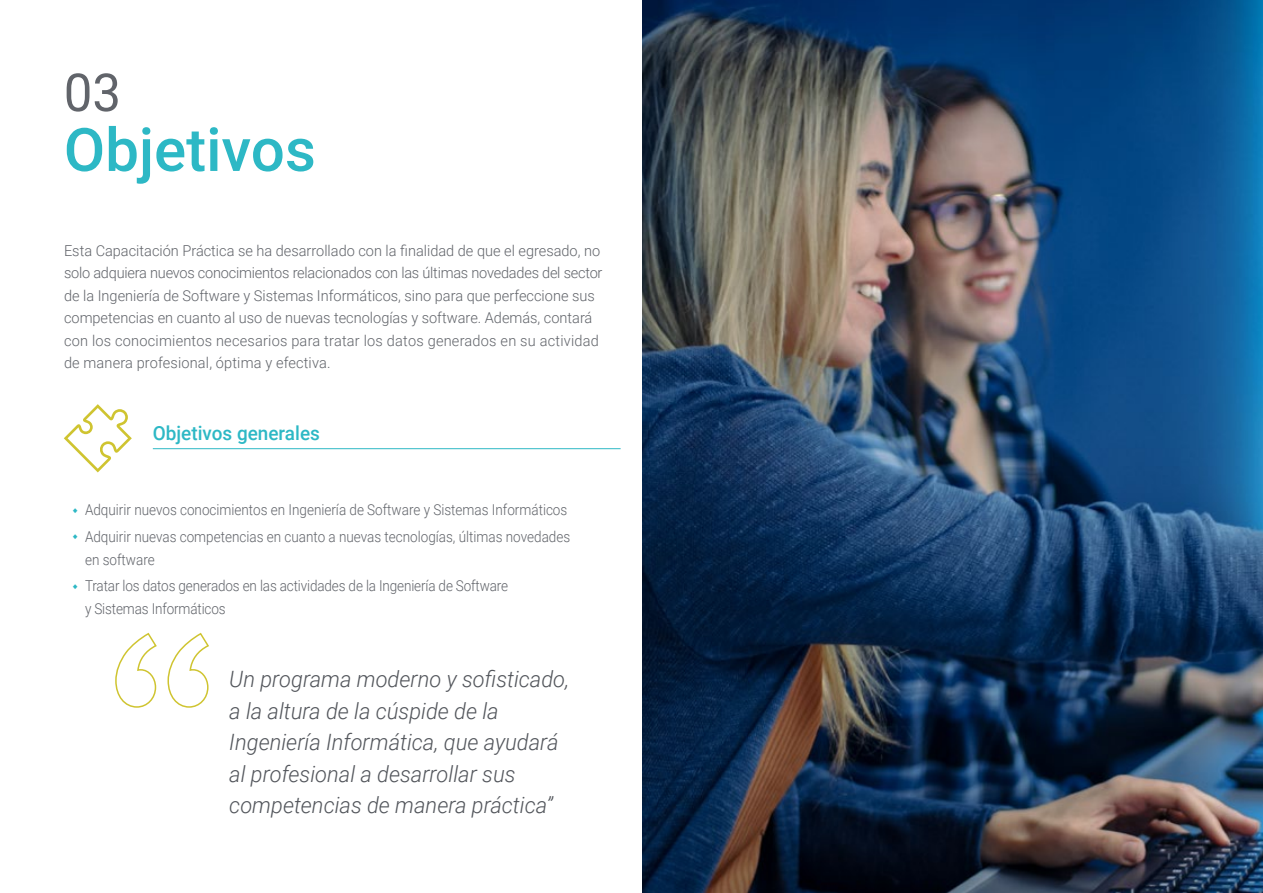
<style>
.page{position:relative;width:1263px;height:893px;background:#fff}
.page>*{position:absolute;margin:0;border:0;box-sizing:border-box;transform-origin:0 0}
.t1{font:500 60px "Roboto";color:#2db8c5}
.t2{font:52.5px "Roboto";color:#61646a}
.t3{font:italic 300 22.5px/31.5px "Roboto";color:#52555b}
.t4{font:500 19.5px "Roboto";color:#2db8c5}
.t5{font:300 15px/22.5px "Roboto";color:#61646a}
.t6{font:300 15px/26.7px "Roboto";color:#61646a;scale:.9 1}
</style>
<div class="page">
<img style="left:642px;top:0;width:621px;height:893px">
<hr style="left:153px;top:448px;width:468px;height:1px;background:#2db8c5">
<svg style="left:64px;top:404px;width:68px;height:68px"></svg>
<svg style="left:115px;top:632px;width:94px;height:76px"></svg>
<h2 class="t2" style="left:64px;top:56px;width:59px">03</h2>
<h1 class="t1" style="left:64px;top:108px;width:254px">Objetivos</h1>
<p class="t5" style="left:64px;top:239px;width:540px">Esta Capacitación Práctica se ha desarrollado con la finalidad de que el egresado, no solo adquiera nuevos conocimientos relacionados con las últimas novedades del sector de la Ingeniería de Software y Sistemas Informáticos, sino para que perfeccione sus competencias en cuanto al uso de nuevas tecnologías y software. Además, contará con los conocimientos necesarios para tratar los datos generados en su actividad de manera profesional, óptima y efectiva.</p>
<h3 class="t4" style="left:153px;top:420px;width:169px">Objetivos generales</h3>
<p class="t6" style="left:85px;top:496px;width:541px">Adquirir nuevos conocimientos en Ingeniería de Software y Sistemas Informáticos<br>Adquirir nuevas competencias en cuanto a nuevas tecnologías, últimas novedades</p>
<p class="t6" style="left:85px;top:545px;width:472px">en software<br>Tratar los datos generados en las actividades de la Ingeniería de Software</p>
<p class="t6" style="left:85px;top:595px;width:158px">y Sistemas Informáticos</p>
<h3 class="t3" style="left:229px;top:663px;width:342px">Un programa moderno y sofisticado, a la altura de la cúspide de la Ingeniería Informática, que ayudará al profesional a desarrollar sus competencias de manera práctica”</h3>
</div>
